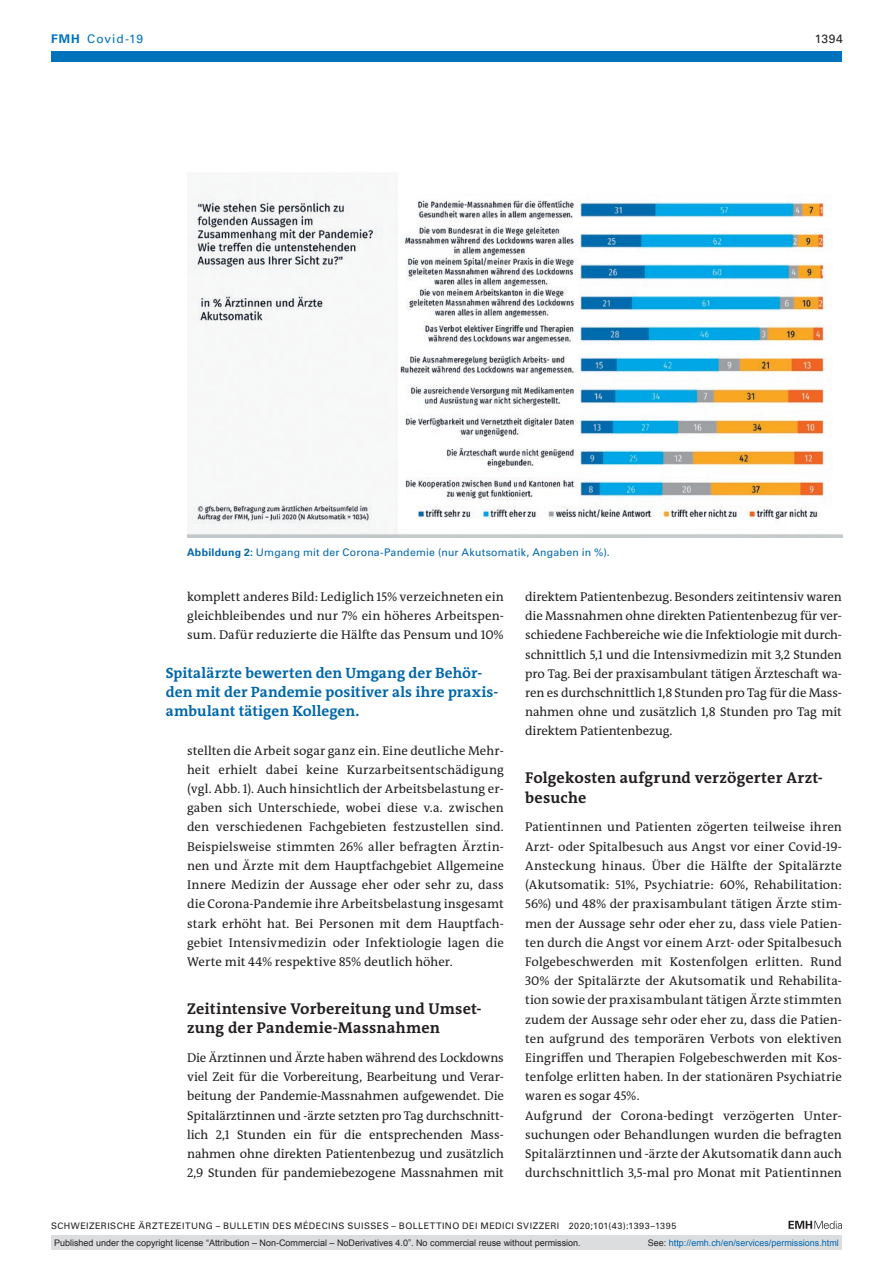
<style>
.page{position:relative;width:893px;height:1263px;background:#fff}
.page>*{position:absolute;margin:0;border:0;box-sizing:border-box;transform-origin:0 0}
.section-h1{font:700 15.75px/19.2px "The Antiqua B W7";letter-spacing:.015em;color:#231f20}
.catchwords{font:700 15px/19.2px "The Antiqua B W7";letter-spacing:.005em;color:#0067aa}
.section-pn{font:12.75px/19.2px "The Antiqua B W5 Plain";color:#231f20;text-align:justify}
.ressort{font:12px "Univers LT Std";letter-spacing:.075em;color:#0072bc}
.ressort-2{font:12px "Univers LT Std";color:#231f20}
.fig-caption{font:10.5px "Univers LT Std";letter-spacing:.02em;color:#0067aa}
.t1{font:9px "Arial";color:#231f20}
.fusszeile{font:9px "Univers LT Std";letter-spacing:.05em;color:#231f20}
.t2{font:9px "Arial";color:#0066b3}
.s1{font-weight:700}
.s2{color:#231f20}
</style>
<div class="page">
<svg style="left:788px;top:1221px;width:54px;height:8px"></svg>
<div style="left:51px;top:51px;width:791px;height:11px;background:#0072bc"></div>
<img style="left:187px;top:173px;width:655px;height:365px">
<div style="left:51px;top:1235px;width:791px;height:15px;background:#dcdddf"></div>
<p class="ressort" style="left:51px;top:31px;width:94px"><span class="s1">FMH</span> Covid-19</p>
<p class="ressort-2" style="left:815px;top:31px;width:30px">1394</p>
<p class="fig-caption" style="left:187px;top:546px;width:424px"><span class="s1">Abbildung 2:</span> Umgang mit der Corona-Pandemie (nur Akutsomatik, Angaben in %).</p>
<p class="section-pn" style="left:187px;top:587px;width:318px">komplett anderes Bild: Lediglich 15% verzeichneten ein gleichbleibendes und nur 7% ein höheres Arbeitspen&shy;sum. Dafür reduzierte die Hälfte das Pensum und 10%</p>
<p class="catchwords" style="left:166px;top:663px;width:334px">Spitalärzte bewerten den Umgang der Behör&shy;den mit der Pandemie positiver als ihre praxis&shy;ambulant tätigen Kollegen.</p>
<p class="section-pn" style="left:187px;top:741px;width:318px">stellten die Arbeit sogar ganz ein. Eine deutliche Mehr&shy;heit erhielt dabei keine Kurzarbeitsentschädigung (vgl. Abb. 1). Auch hinsichtlich der Arbeitsbelastung er&shy;gaben sich Unterschiede, wobei diese v.a. zwischen den verschiedenen Fachgebieten festzustellen sind.<br>Beispielsweise stimmten 26% aller befragten Ärztin&shy;nen und Ärzte mit dem Hauptfachgebiet Allgemeine Innere Medizin der Aussage eher oder sehr zu, dass die Corona-Pandemie ihre Arbeitsbelastung insgesamt stark erhöht hat. Bei Personen mit dem Hauptfach&shy;gebiet Intensivmedizin oder Infektiologie lagen die Werte mit 44% respektive 85% deutlich höher.</p>
<p class="section-h1" style="left:187px;top:999px;width:296px">Zeitintensive Vorbereitung und Umset&shy;zung der Pandemie-Massnahmen</p>
<p class="section-pn" style="left:187px;top:1048px;width:318px">Die Ärztinnen und Ärzte haben während des Lockdowns viel Zeit für die Vorbereitung, Bearbeitung und Verar&shy;beitung der Pandemie-Massnahmen aufgewendet. Die Spitalärztinnen und -ärzte setzten pro Tag durchschnitt&shy;lich 2,1 Stunden ein für die entsprechenden Mass&shy;nahmen ohne direkten Patientenbezug und zusätzlich 2,9 Stunden für pandemiebezogene Massnahmen mit</p>
<p class="section-pn" style="left:525px;top:587px;width:318px">direktem Patientenbezug. Besonders zeitintensiv waren die Massnahmen ohne direkten Patientenbezug für ver&shy;schiedene Fachbereiche wie die Infektiologie mit durch&shy;schnittlich 5,1 und die Intensivmedizin mit 3,2 Stunden pro Tag. Bei der praxisambulant tätigen Ärzteschaft wa&shy;ren es durchschnittlich 1,8 Stunden pro Tag für die Mass&shy;nahmen ohne und zusätzlich 1,8 Stunden pro Tag mit direktem Patientenbezug.</p>
<p class="section-h1" style="left:525px;top:769px;width:298px">Folgekosten aufgrund verzögerter Arzt&shy;besuche</p>
<p class="section-pn" style="left:525px;top:818px;width:318px">Patientinnen und Patienten zögerten teilweise ihren Arzt- oder Spitalbesuch aus Angst vor einer Covid-19- Ansteckung hinaus. Über die Hälfte der Spitalärzte (Akutsomatik: 51%, Psychiatrie: 60%, Rehabilitation:<br>56%) und 48% der praxisambulant tätigen Ärzte stim&shy;men der Aussage sehr oder eher zu, dass viele Patien&shy;ten durch die Angst vor einem Arzt- oder Spitalbesuch Folgebeschwerden mit Kostenfolgen erlitten. Rund 30% der Spitalärzte der Akutsomatik und Rehabilita&shy;tion sowie der praxisambulant tätigen Ärzte stimmten zudem der Aussage sehr oder eher zu, dass die Patien&shy;ten aufgrund des temporären Verbots von elektiven Eingriffen und Therapien Folgebeschwerden mit Kos&shy;tenfolge erlitten haben. In der stationären Psychiatrie waren es sogar 45%.</p>
<p class="section-pn" style="left:525px;top:1106px;width:318px">Aufgrund der Corona-bedingt verzögerten Unter&shy;suchungen oder Behandlungen wurden die befragten Spitalärztinnen und -ärzte der Akutsomatik dann auch durchschnittlich 3,5-mal pro Monat mit Patientinnen</p>
<p class="fusszeile" style="left:51px;top:1220px;width:627px">SCHWEIZERISCHE ÄRZTEZEITUNG – BULLETIN DES MÉDECINS SUISSES – BOLLETTINO DEI MEDICI SVIZZERI 2020;101(43):1393–1395</p>
<p class="t1" style="left:54px;top:1237px;width:528px">Published under the copyright license “Attribution – Non-Commercial – NoDerivatives 4.0”. No commercial reuse without permission.</p>
<p class="t2" style="left:648px;top:1237px;width:193px"><span class="s2">See:</span> http://emh.ch/en/services/permissions.html</p>
</div>
